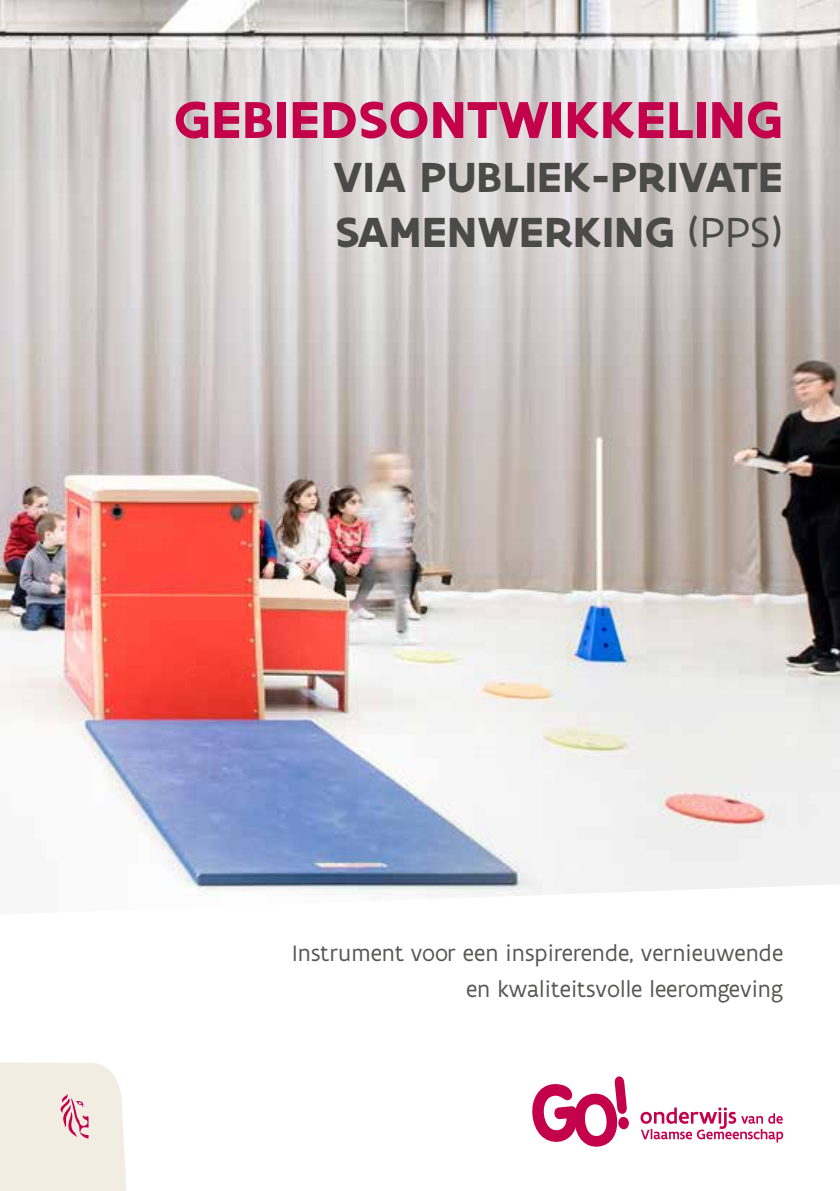
<style>
.page{position:relative;width:840px;height:1191px;background:#fff}
.page>*{position:absolute;margin:0;border:0;box-sizing:border-box;transform-origin:0 0}
.t1{font:700 55.6px "Flanders Art Sans";letter-spacing:.005em;color:#c4014b}
.t2{font:700 45.2px/54.2px "Flanders Art Sans";letter-spacing:.005em;color:#4a4a49}
.t3{font:24px/36px "Flanders Art Sans";color:#575756;text-align:right}
.s1{font-weight:400}
</style>
<div class="page">
<img style="left:0;top:0;width:839px;height:897px">
<svg style="left:0;top:1062px;width:127px;height:129px;background:#f0e9e1"></svg>
<svg style="left:532px;top:1076px;width:97px;height:70px"></svg>
<svg style="left:640px;top:1107px;width:142px;height:35px"></svg>
<h1 class="t1" style="left:174px;top:85px;width:610px">GEBIEDSONTWIKKELING</h1>
<h2 class="t2" style="left:333px;top:151px;width:451px">VIA PUBLIEK-PRIVATE<br>SAMENWERKING <span class="s1">(PPS)</span></h2>
<p class="t3" style="left:292px;top:935px;width:492px">Instrument voor een inspirerende, vernieuwende en kwaliteitsvolle leeromgeving</p>
</div>
